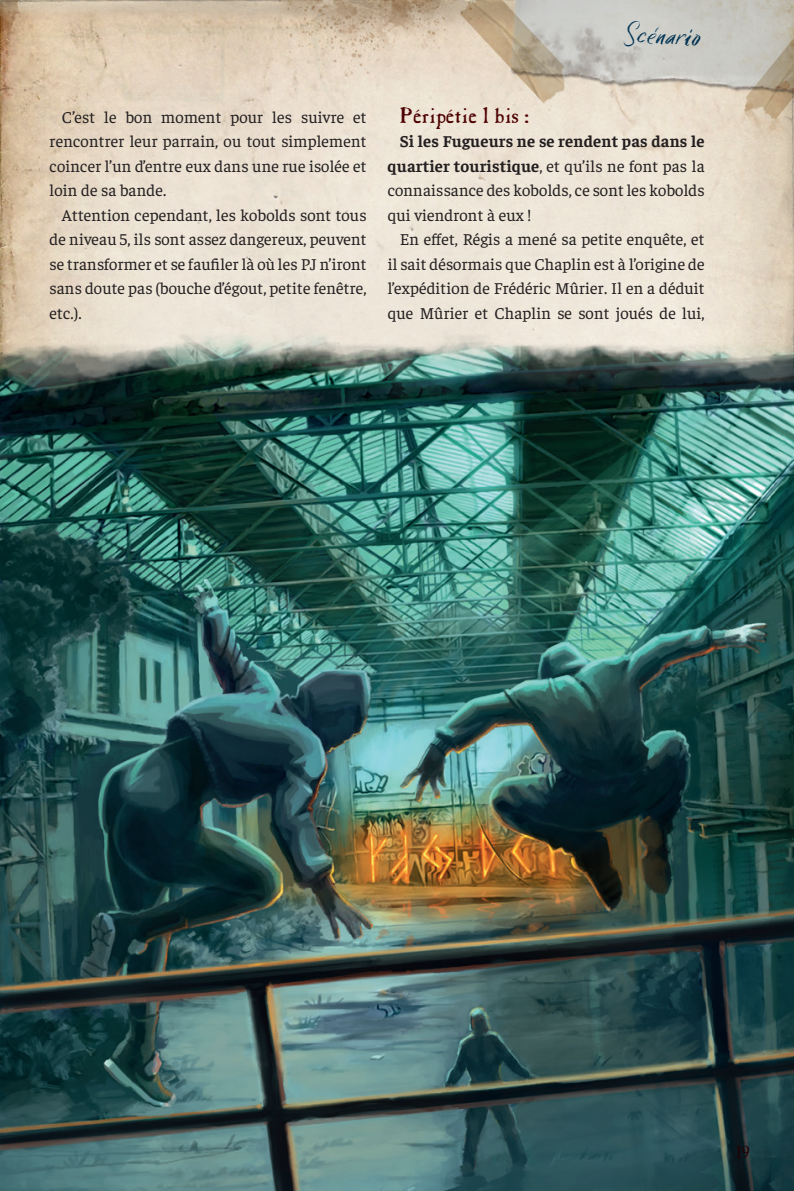
<style>
.page{position:relative;width:794px;height:1191px;background:#fff}
.page>*{position:absolute;margin:0;border:0;box-sizing:border-box;transform-origin:0 0}
.t1{font:26.25px "Six Hands Chalk";color:#003353}
.t2{font:22.75px "Casablanca Antique Plain";letter-spacing:.01em;color:#4d0000}
.t3{font:17.5px "Casablanca Antique Plain";color:#210307}
.t4{font:16.62px/24.5px "Faustina";letter-spacing:.01em;color:#231f20;text-align:justify}
.s1{font-weight:700}
</style>
<div class="page">
<svg style="left:21px;top:0;width:773px;height:331px;background:#e7dbca"></svg>
<img style="left:0;top:331px;width:794px;height:860px">
<img style="left:501px;top:0;width:293px;height:142px">
<img style="left:453px;top:0;width:134px;height:119px">
<img style="left:735px;top:1px;width:59px;height:132px">
<h1 class="t1" style="left:623px;top:17px;width:79px;rotate:3deg">Scénario</h1>
<p class="t4" style="left:50px;top:104px;width:318px;text-indent:12px">C’est le bon moment pour les suivre et rencontrer leur parrain, ou tout simplement coincer l’un d’entre eux dans une rue isolée et loin de sa bande.</p>
<p class="t4" style="left:50px;top:202px;width:318px;text-indent:12px">Attention cependant, les kobolds sont tous de niveau 5, ils sont assez dangereux, peuvent se transformer et se faufiler là où les PJ n’iront sans doute pas (bouche d’égout, petite fenêtre, etc.).</p>
<h2 class="t2" style="left:400px;top:101px;width:131px">Péripétie 1 bis :</h2>
<p class="t4" style="left:388px;top:128px;width:318px;text-indent:12px"><span class="s1">Si les Fugueurs ne se rendent pas dans le quartier touristique</span>, et qu’ils ne font pas la connaissance des kobolds, ce sont les kobolds qui viendront à eux !</p>
<p class="t4" style="left:388px;top:226px;width:318px;text-indent:12px">En effet, Régis a mené sa petite enquête, et il sait désormais que Chaplin est à l’origine de l’expédition de Frédéric Mûrier. Il en a déduit que Mûrier et Chaplin se sont joués de lui,</p>
<p class="t3" style="left:736px;top:1142px;width:14px">19</p>
</div>
